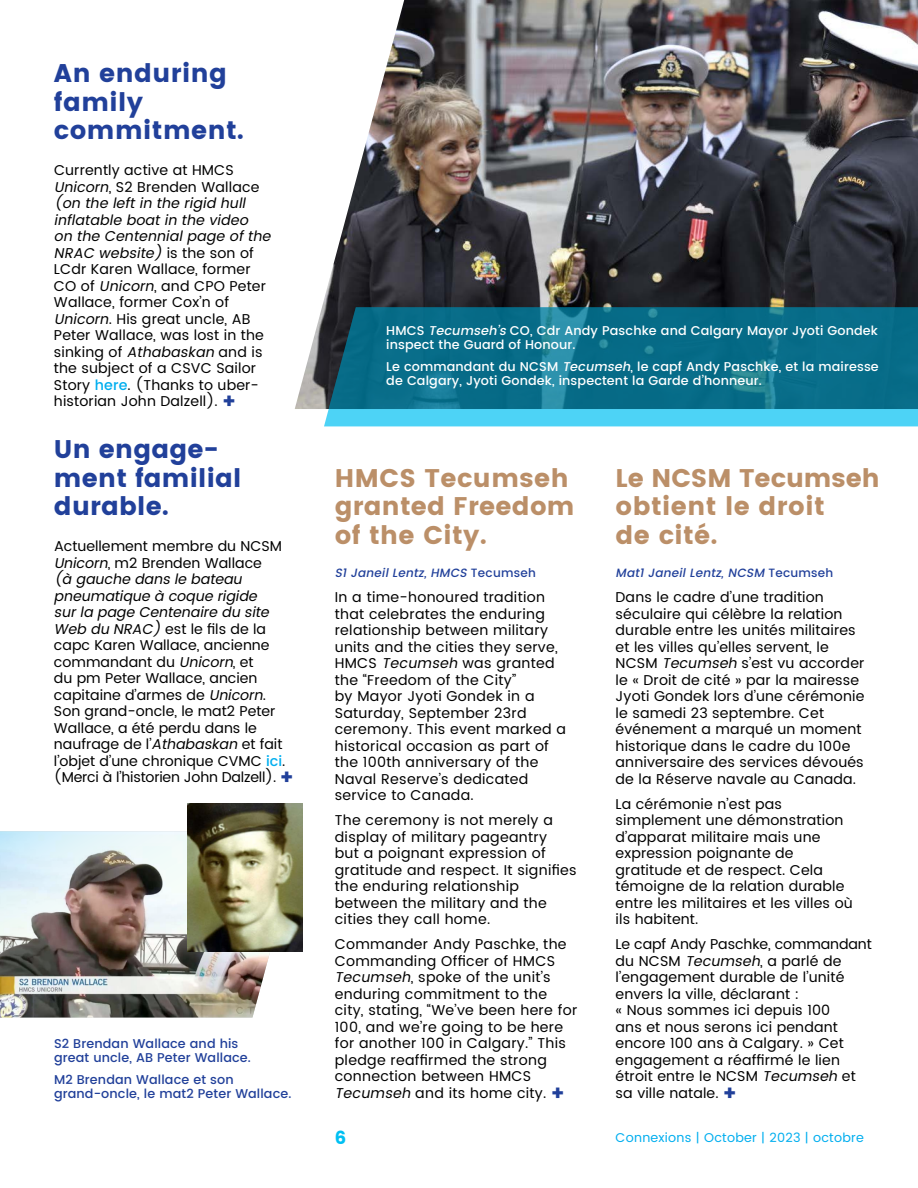
<style>
.page{position:relative;width:918px;height:1188px;background:#fff}
.page>*{position:absolute;margin:0;border:0;box-sizing:border-box;transform-origin:0 0}
.t1{font:25.5px/28.5px "Poppins";letter-spacing:.02em;color:#bb8f68}
.t2{font:25.5px/28.5px "Poppins";letter-spacing:.015em;color:#21409a}
.t3{font:18px "Poppins";color:#00c0f3}
.t4{font:14.25px/16.5px "Poppins";letter-spacing:.01em;color:#000}
.t5{font:500 12.75px/14.2px "Poppins";letter-spacing:.01em;color:#fff}
.t6{font:500 12.75px/14.2px "Poppins";letter-spacing:.01em;color:#21409a}
.t7{font:12.75px "Poppins";letter-spacing:.02em;color:#00aeef}
.t8{font:italic 500 12px "Poppins";color:#21409a}
.s1{font-style:italic}
.s2{font-weight:500;color:#00aeef}
.s3{font-size:20.55px;color:#21409a}
.s4{font-style:normal}
</style>
<div class="page">
<img style="left:295px;top:0;width:623px;height:409px">
<img style="left:0;top:831px;width:302px;height:187px">
<img style="left:187px;top:804px;width:115px;height:147px">
<div style="left:324px;top:307px;width:594px;height:119px;background:#4dd3f6"></div>
<svg style="left:329px;top:307px;width:589px;height:102px;background:#0a6d88"></svg>
<h1 class="t2" style="left:54px;top:59px;width:191px">An enduring family commitment.</h1>
<p class="t4" style="left:54px;top:163px;width:222px">Currently active at HMCS<br><span class="s1">Unicorn</span>, S2 Brenden Wallace <span class="s1">(on the leftin the rigid hull inflatable boatin the video on the Centennialpage ofthe<br>NRAC website)</span> i s t h e s o n o f<br>LCdr Karen Wallace, former<br>CO of <span class="s1">Unicorn</span>, and CPO Peter<br>Wallace, former Cox’n of<br><span class="s1">Unicorn</span>. His great uncle, AB<br>Peter Wallace, was lost in the sinking of <span class="s1">Athabaskan</span> and is the subject of a CSVC Sailor<br>Story <span class="s2">here</span>. (Thanks to uber&shy;historian John Dalzell). <span class="s3">+</span></p>
<h1 class="t2" style="left:54px;top:435px;width:189px">Un engage&shy;ment familial durable.</h1>
<p class="t4" style="left:54px;top:538px;width:241px">Actuellement membre du NCSM<br><span class="s1">Unicorn</span>, m2 Brenden Wallace<br><span class="s1">(à gauche dans le bateau pneumatique à coque rigide surla page Centenaire du site<br>Web du NRAC)</span> est le fils de la capc Karen Wallace, ancienne commandant du <span class="s1">Unicorn</span>, et<br>du pm Peter Wallace, ancien capitaine d’armes de <span class="s1">Unicorn</span>.<br>Son grand-oncle, le mat2 Peter<br>Wallace, a été perdu dans le naufrage de l’<span class="s1">Athabaskan</span> et fait l’objet d’une chronique CVMC <span class="s2">ici</span>. (Merci à l’historien John Dalzell). <span class="s3">+</span></p>
<p class="t6" style="left:54px;top:1037px;width:198px">S2 Brendan Wallace and his great uncle, AB Peter Wallace.</p>
<p class="t6" style="left:54px;top:1073px;width:239px">M2 Brendan Wallace et son grand-oncle, le mat2 Peter Wallace.</p>
<p class="t5" style="left:386px;top:324px;width:493px">HMCS <span class="s1">Tecumseh’s</span> CO, Cdr Andy Paschke and Calgary Mayor Jyoti Gondek inspect the Guard of Honour.</p>
<p class="t5" style="left:386px;top:360px;width:494px">Le commandant du NCSM <span class="s1">Tecumseh</span>, le capf Andy Paschke, et la mairesse de Calgary, Jyoti Gondek, inspectent la Garde d’honneur.</p>
<h1 class="t1" style="left:335px;top:464px;width:241px">HMCS Tecumseh granted Freedom of the City.</h1>
<h1 class="t1" style="left:616px;top:464px;width:266px">Le NCSM Tecumseh obtient le droit<br>de cité.</h1>
<p class="t8" style="left:335px;top:564px;width:203px">S1 Janeil Lentz, HMCS <span class="s4">T e c u m s e h</span></p>
<p class="t4" style="left:335px;top:589px;width:233px">In a time-honoured tradition that celebrates the enduring relationship between military units and the cities they serve,<br>HMCS <span class="s1">Tecumseh</span> was granted the “Freedom of the City”<br>by Mayor Jyoti Gondek in a<br>Saturday, September 23rd ceremony. This event marked a historical occasion as part of the 100th anniversary of the<br>Naval Reserve’s dedicated service to Canada.</p>
<p class="t4" style="left:335px;top:813px;width:243px">The ceremony is not merely a display of military pageantry<br>but a poignant expression of gratitude and respect. It signifies the enduring relationship between the military and the cities they call home.</p>
<p class="t4" style="left:335px;top:937px;width:244px">Commander Andy Paschke, the<br>Commanding Officer of HMCS<br><span class="s1">Tecumseh</span>, spoke of the unit’s enduring commitment to the city, stating, “We’ve been here for<br>100, and we’re going to be here for another 100 in Calgary.” This pledge reaffirmed the strong connection between HMCS<br><span class="s1">Tecumseh</span> and its home city. <span class="s3">+</span></p>
<p class="t8" style="left:616px;top:564px;width:219px">Mat1 Janeil Lentz, NCSM <span class="s4">T e c u m s e h</span></p>
<p class="t4" style="left:616px;top:589px;width:250px">Dans le cadre d’une tradition séculaire qui célèbre la relation durable entre les unités militaires et les villes qu’elles servent, le<br>NCSM <span class="s1">Tecumseh</span> s’est vu accorder le « Droit de cité » par la mairesse<br>Jyoti Gondek lors d’une cérémonie le samedi 23 septembre. Cet événement a marqué un moment historique dans le cadre du 100e anniversaire des services dévoués de la Réserve navale au Canada.</p>
<p class="t4" style="left:616px;top:796px;width:239px">La cérémonie n’est pas simplement une démonstration d’apparat militaire mais une expression poignante de gratitude et de respect. Cela témoigne de la relation durable entre les militaires et les villes où ils habitent.</p>
<p class="t4" style="left:616px;top:937px;width:258px">Le capf Andy Paschke, commandant du NCSM <span class="s1">Tecumseh</span>, a parlé de l’engagement durable de l’unité envers la ville, déclarant :<br>« Nous sommes ici depuis 100<br>ans et nous serons ici pendant encore 100 ans à Calgary. » Cet engagement a réaffirmé le lien étroit entre le NCSM <span class="s1">Tecumseh</span> et sa ville natale. <span class="s3">+</span></p>
<p class="t3" style="left:335px;top:1127px;width:13px">6</p>
<p class="t7" style="left:616px;top:1129px;width:250px">Connexions | October | 2023 | octobre</p>
</div>
